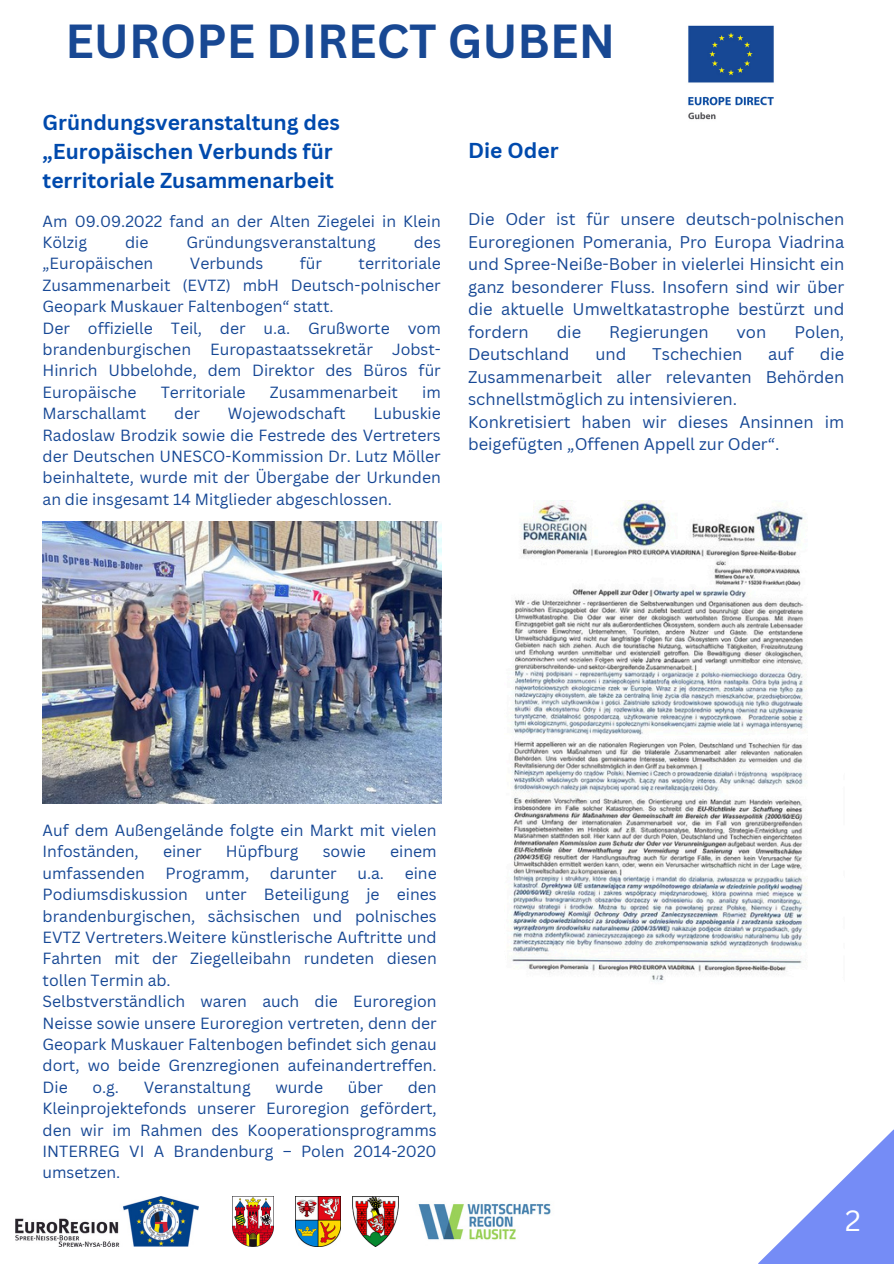
<style>
.page{position:relative;width:894px;height:1264px;background:#fff}
.page>*{position:absolute;margin:0;border:0;box-sizing:border-box;transform-origin:0 0}
.t1{font:700 46.5px "Canva Sans";color:#184893}
.t2{font:28.5px "Canva Sans";color:#fff}
.t3{font:700 21px/29.2px "Canva Sans";color:#004aad}
.t4{font:16.5px/22.5px "Canva Sans";color:#174895;text-align:justify}
.t5{font:15.75px/21.3px "Canva Sans";color:#174895;text-align:justify}
</style>
<div class="page">
<img style="left:688px;top:25px;width:86px;height:95px">
<img style="left:15px;top:1196px;width:184px;height:50px">
<img style="left:233px;top:1196px;width:40px;height:50px">
<img style="left:295px;top:1196px;width:45px;height:50px">
<img style="left:352px;top:1196px;width:47px;height:50px">
<img style="left:418px;top:1203px;width:133px;height:37px">
<svg style="left:758px;top:1130px;width:135px;height:133px"></svg>
<img style="left:43px;top:521px;width:398px;height:282px">
<img style="left:511px;top:500px;width:296px;height:482px">
<p class="t1" style="left:65px;top:9px;width:551px">EUROPE DIRECT GUBEN</p>
<p class="t3" style="left:43px;top:107px;width:298px">Gründungsveranstaltung des „Europäischen Verbunds für territoriale Zusammenarbeit</p>
<p class="t5" style="left:43px;top:210px;width:399px">Am 09.09.2022 fand an der Alten Ziegelei in Klein<br>Kölzig</p>
<p class="t5" style="left:125px;top:231px;width:25px">die</p>
<p class="t5" style="left:186px;top:231px;width:191px">Gründungsveranstaltung</p>
<p class="t5" style="left:413px;top:231px;width:29px">des</p>
<p class="t5" style="left:43px;top:253px;width:112px">„Europäischen</p>
<p class="t5" style="left:190px;top:253px;width:75px">Verbunds</p>
<p class="t5" style="left:300px;top:253px;width:24px">für</p>
<p class="t5" style="left:43px;top:253px;width:399px;text-indent:316px">territoriale Zusammenarbeit (EVTZ) mbH Deutsch-polnischer Geopark Muskauer Faltenbogen“ statt.</p>
<p class="t5" style="left:43px;top:317px;width:399px">Der offizielle Teil, der u.a. Grußworte vom brandenburgischen Europastaatssekretär Jobst-Hinrich Ubbelohde, dem Direktor des Büros für Europäische</p>
<p class="t5" style="left:161px;top:381px;width:86px">Territoriale</p>
<p class="t5" style="left:270px;top:381px;width:130px">Zusammenarbeit</p>
<p class="t5" style="left:422px;top:381px;width:20px">im</p>
<p class="t5" style="left:43px;top:402px;width:105px">Marschallamt</p>
<p class="t5" style="left:174px;top:402px;width:27px">der</p>
<p class="t5" style="left:228px;top:402px;width:119px">Wojewodschaft</p>
<p class="t5" style="left:43px;top:402px;width:399px;text-indent:331px">Lubuskie Radoslaw Brodzik sowie die Festrede des Vertreters der Deutschen UNESCO-Kommission Dr. Lutz Möller beinhaltete, wurde mit der Übergabe der Urkunden an die insgesamt 14 Mitglieder abgeschlossen.</p>
<p class="t3" style="left:468px;top:135px;width:92px">Die Oder</p>
<p class="t4" style="left:468px;top:208px;width:377px">Die Oder ist für unsere deutsch-polnischen Euroregionen Pomerania, Pro Europa Viadrina und Spree-Neiße-Bober in vielerlei Hinsicht ein ganz besonderer Fluss. Insofern sind wir über die aktuelle Umweltkatastrophe bestürzt und fordern</p>
<p class="t4" style="left:556px;top:320px;width:26px">die</p>
<p class="t4" style="left:609px;top:320px;width:101px">Regierungen</p>
<p class="t4" style="left:736px;top:320px;width:31px">von</p>
<p class="t4" style="left:794px;top:320px;width:51px">Polen,</p>
<p class="t4" style="left:468px;top:343px;width:103px">Deutschland</p>
<p class="t4" style="left:595px;top:343px;width:32px">und</p>
<p class="t4" style="left:652px;top:343px;width:92px">Tschechien</p>
<p class="t4" style="left:768px;top:343px;width:27px">auf</p>
<p class="t4" style="left:468px;top:343px;width:377px;text-indent:351px">die Zusammenarbeit aller relevanten Behörden schnellstmöglich zu intensivieren.</p>
<p class="t4" style="left:468px;top:410px;width:377px">Konkretisiert haben wir dieses Ansinnen im beigefügten „Offenen Appell zur Oder“.</p>
<p class="t5" style="left:43px;top:819px;width:395px">Auf dem Außengelände folgte ein Markt mit vielen<br>Infoständen,</p>
<p class="t5" style="left:163px;top:840px;width:40px">einer</p>
<p class="t5" style="left:226px;top:840px;width:74px">Hüpfburg</p>
<p class="t5" style="left:323px;top:840px;width:45px">sowie</p>
<p class="t5" style="left:390px;top:840px;width:48px">einem</p>
<p class="t5" style="left:43px;top:862px;width:104px">umfassenden</p>
<p class="t5" style="left:165px;top:862px;width:85px">Programm,</p>
<p class="t5" style="left:270px;top:862px;width:68px">darunter</p>
<p class="t5" style="left:357px;top:862px;width:28px">u.a.</p>
<p class="t5" style="left:43px;top:862px;width:395px;text-indent:362px">eine Podiumsdiskussion unter Beteiligung je eines brandenburgischen, sächsischen und polnisches EVTZ Vertreters.Weitere künstlerische Auftritte und Fahrten mit der Ziegelleibahn rundeten diesen tollen Termin ab.</p>
<p class="t5" style="left:43px;top:990px;width:395px">Selbstverständlich waren auch die Euroregion Neisse sowie unsere Euroregion vertreten, denn der Geopark Muskauer Faltenbogen befindet sich genau dort, wo beide Grenzregionen aufeinandertreffen.<br>Die</p>
<p class="t5" style="left:43px;top:1075px;width:395px;text-indent:365px">den Kleinprojektefonds unserer Euroregion gefördert, den wir im Rahmen des Kooperationsprogramms INTERREG VI A Brandenburg – Polen 2014-2020 umsetzen.</p>
<p class="t5" style="left:92px;top:1075px;width:28px">o.g.</p>
<p class="t5" style="left:144px;top:1075px;width:108px">Veranstaltung</p>
<p class="t5" style="left:275px;top:1075px;width:49px">wurde</p>
<p class="t5" style="left:348px;top:1075px;width:37px">über</p>
<p class="t2" style="left:845px;top:1200px;width:17px">2</p>
<p class="t2" style="left:844px;top:1200px;width:19px">4</p>
</div>
